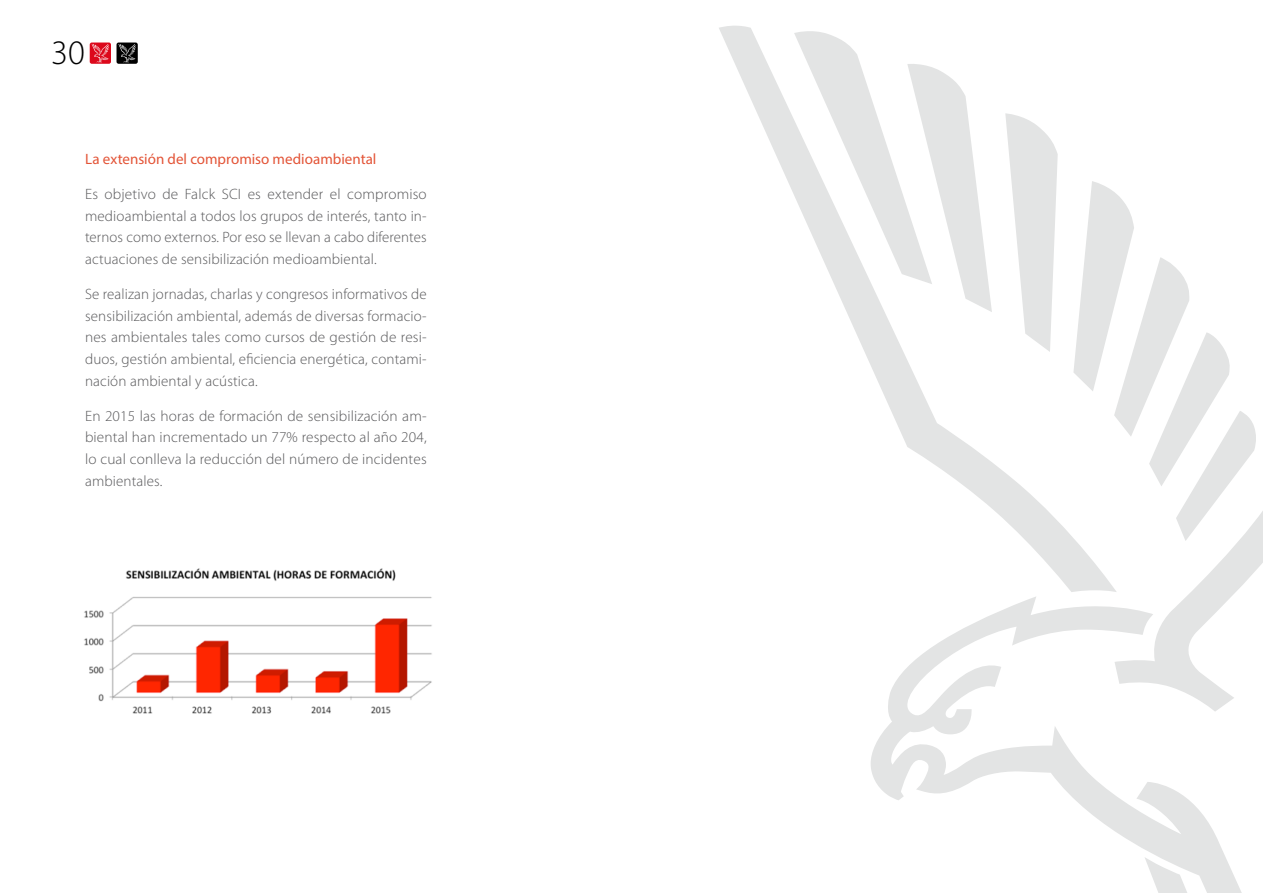
<style>
.page{position:relative;width:1263px;height:893px;background:#fff}
.page>*{position:absolute;margin:0;border:0;box-sizing:border-box;transform-origin:0 0}
.t1{font:300 34.5px "Myriad Pro";color:#000}
.t2{font:300 15px/21.8px "Myriad Pro";letter-spacing:.01em;color:#58585a;text-align:justify}
.t3{font:15px "Myriad Pro";color:#e35437}
</style>
<div class="page">
<div style="left:90px;top:43px;width:21px;height:21px;background:#dc081b;border-radius:2px"></div>
<svg style="left:92px;top:44px;width:17px;height:19px"></svg>
<div style="left:117px;top:43px;width:21px;height:21px;background:#000;border-radius:2px"></div>
<svg style="left:118px;top:44px;width:18px;height:19px"></svg>
<img style="left:84px;top:568px;width:348px;height:146px">
<svg style="left:871px;top:597px;width:371px;height:296px"></svg>
<svg style="left:1114px;top:195px;width:149px;height:517px"></svg>
<svg style="left:719px;top:25px;width:398px;height:567px"></svg>
<h1 class="t1" style="left:51px;top:32px;width:36px">30</h1>
<p class="t3" style="left:85px;top:150px;width:293px">La extensión del compromiso medioambiental</p>
<p class="t2" style="left:85px;top:183px;width:343px">Es objetivo de Falck SCI es extender el compromiso medioambiental a todos los grupos de interés, tanto in&shy;ternos como externos. Por eso se llevan a cabo diferentes actuaciones de sensibilización medioambiental.</p>
<p class="t2" style="left:85px;top:283px;width:343px">Se realizan jornadas, charlas y congresos informativos de sensibilización ambiental, además de diversas formacio&shy;nes ambientales tales como cursos de gestión de resi&shy;duos, gestión ambiental, eficiencia energética, contami&shy;nación ambiental y acústica.</p>
<p class="t2" style="left:85px;top:405px;width:343px">En 2015 las horas de formación de sensibilización am&shy;biental han incrementado un 77% respecto al año 204, lo cual conlleva la reducción del número de incidentes ambientales.</p>
</div>
